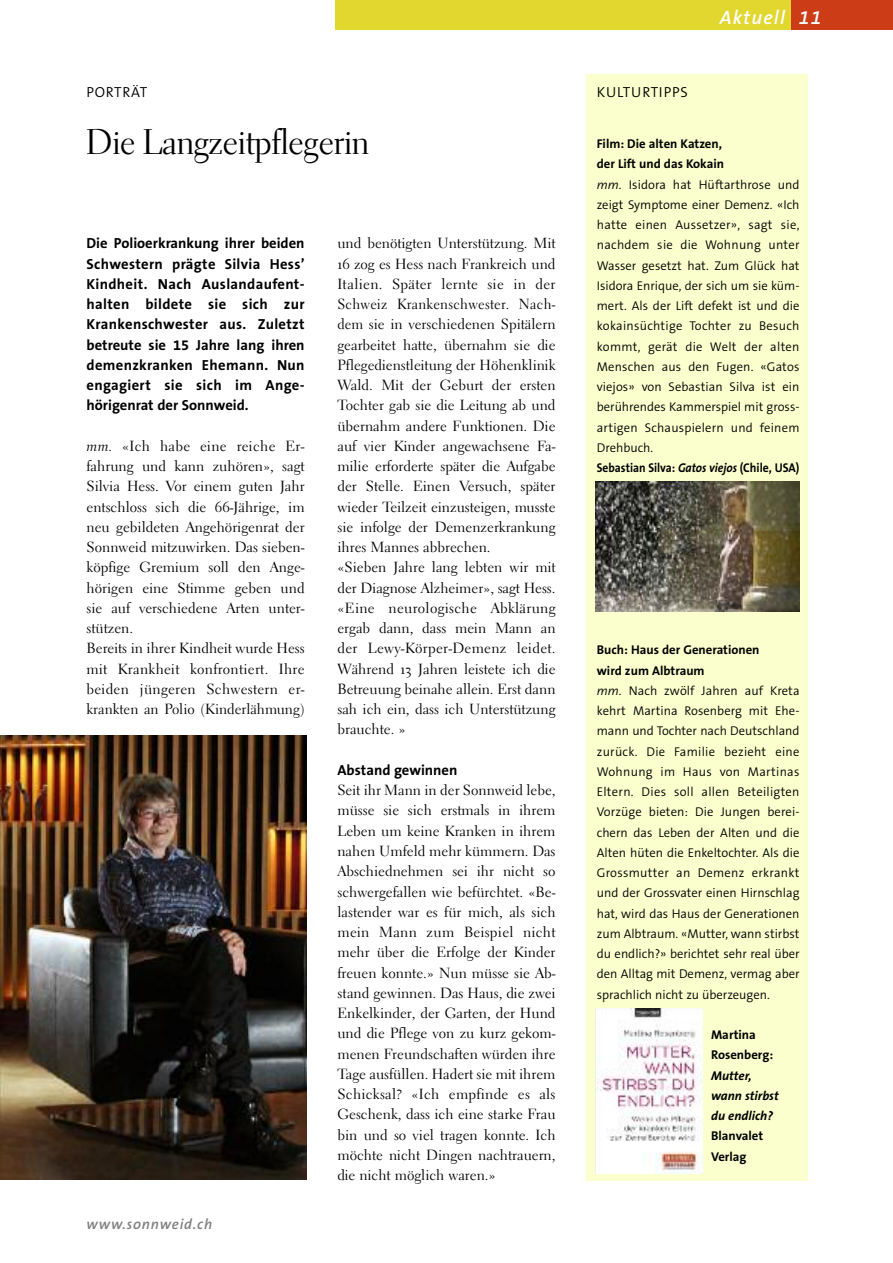
<style>
.page{position:relative;width:893px;height:1263px;background:#fff}
.page>*{position:absolute;margin:0;border:0;box-sizing:border-box;transform-origin:0 0}
.t1{font:36px "Electra LT Display";letter-spacing:.015em;color:#000}
.t2{font:italic 600 19.5px "The Sans B6";letter-spacing:.055em;color:#fff}
.t3{font:14.7px/20.2px "Electra LH Regular Os F";color:#000}
.t4{font:700 14.7px/20.2px "The Sans B7";color:#000;text-align:justify}
.t5{font:300 14.7px "The Sans B4";letter-spacing:.045em;color:#000}
.t6{font:italic 600 14.7px "The Sans B6";letter-spacing:.055em;color:#808080}
.t7{font:300 12.75px/20.2px "The Sans B4";color:#000;text-align:justify}
.t8{font:700 12.75px/20.2px "The Sans B7";color:#000}
.t9{font:700 12.75px "The Sans B7";color:#000;scale:.9 1}
.t10{font:italic 700 12.75px/20.2px "The Sans B7";color:#000}
.s1{font-family:"Electra LT Cursive"}
.s2{font-style:italic}
</style>
<div class="page">
<div style="left:587px;top:74px;width:221px;height:1106px;background:#faffcd"></div>
<div style="left:336px;top:0;width:472px;height:30px;background:#e1d72f"></div>
<div style="left:791px;top:0;width:102px;height:30px;background:#cc3c16"></div>
<img style="left:0;top:736px;width:306px;height:444px">
<img style="left:595px;top:482px;width:205px;height:130px">
<img style="left:595px;top:1009px;width:108px;height:164px">
<p class="t5" style="left:87px;top:85px;width:62px">PORTRÄT</p>
<h1 class="t1" style="left:87px;top:128px;width:284px">Die Langzeitpflegerin</h1>
<p class="t4" style="left:87px;top:234px;width:220px">Die Polioerkrankung ihrer beiden Schwestern prägte Silvia Hess’ Kindheit. Nach Auslandaufent&shy;halten bildete sie sich zur Krankenschwester aus. Zuletzt betreute sie 15 Jahre lang ihren demenzkranken Ehemann. Nun engagiert sie sich im Ange&shy;hörigenrat der Sonnweid.</p>
<p class="t3" style="left:87px;top:437px;width:220px"><span class="s1">mm.</span> «Ich habe eine reiche Er&shy;fahrung und kann zuhören», sagt<br>Silvia Hess. Vor einem guten Jahr entschloss sich die 66-Jährige, im neu gebildeten Angehörigenrat der<br>Sonnweid mitzuwirken. Das sieben&shy;köpfige Gremium soll den Ange&shy;hörigen eine Stimme geben und sie auf verschiedene Arten unter&shy;stützen.<br>Bereits in ihrer Kindheit wurde Hess mit Krankheit konfrontiert. Ihre beiden jüngeren Schwestern er&shy;krankten an Polio (Kinderlähmung)</p>
<p class="t6" style="left:87px;top:1217px;width:127px">www.sonnweid.ch</p>
<p class="t3" style="left:337px;top:235px;width:220px">und benötigten Unterstützung. Mit<br>16 zog es Hess nach Frankreich und<br>Italien. Später lernte sie in der<br>Schweiz Krankenschwester. Nach&shy;dem sie in verschiedenen Spitälern gearbeitet hatte, übernahm sie die<br>Pflegedienstleitung der Höhenklinik<br>Wald. Mit der Geburt der ersten<br>Tochter gab sie die Leitung ab und übernahm andere Funktionen. Die auf vier Kinder angewachsene Fa&shy;milie erforderte später die Aufgabe der Stelle. Einen Versuch, später wieder Teilzeit einzusteigen, musste sie infolge der Demenzerkrankung ihres Mannes abbrechen.<br>«Sieben Jahre lang lebten wir mit der Diagnose Alzheimer», sagt Hess. «Eine neurologische Abklärung ergab dann, dass mein Mann an der Lewy-Körper-Demenz leidet.<br>Während 13 Jahren leistete ich die<br>Betreuung beinahe allein. Erst dann sah ich ein, dass ich Unterstützung brauchte. »</p>
<p class="t4" style="left:337px;top:760px;width:122px">Abstand gewinnen</p>
<p class="t3" style="left:337px;top:781px;width:220px;text-align:justify">Seit ihr Mann in der Sonnweid lebe, müsse sie sich erstmals in ihrem Leben um keine Kranken in ihrem nahen Umfeld mehr kümmern. Das Abschiednehmen sei ihr nicht so schwergefallen wie befürchtet. «Be&shy;lastender war es für mich, als sich mein Mann zum Beispiel nicht mehr über die Erfolge der Kinder freuen konnte.» Nun müsse sie Ab&shy;stand gewinnen. Das Haus, die zwei Enkelkinder, der Garten, der Hund und die Pflege von zu kurz gekom&shy;menen Freundschaften würden ihre Tage ausfüllen. Hadert sie mit ihrem Schicksal? «Ich empfinde es als Geschenk, dass ich eine starke Frau bin und so viel tragen konnte. Ich möchte nicht Dingen nachtrauern, die nicht möglich waren.»</p>
<p class="t5" style="left:597px;top:85px;width:93px">KULTURTIPPS</p>
<h2 class="t2" style="left:720px;top:8px;width:103px">Aktuell 11</h2>
<p class="t8" style="left:597px;top:134px;width:129px">Film: Die alten Katzen, der Lift und das Kokain</p>
<p class="t7" style="left:597px;top:175px;width:204px"><span class="s2">mm.</span> Isidora hat Hüftarthrose und zeigt Symptome einer Demenz. «Ich hatte einen Aussetzer», sagt sie, nachdem sie die Wohnung unter Wasser gesetzt hat. Zum Glück hat Isidora Enrique, der sich um sie küm&shy;mert. Als der Lift defekt ist und die kokainsüchtige Tochter zu Besuch kommt, gerät die Welt der alten Menschen aus den Fugen. «Gatos viejos» von Sebastian Silva ist ein berührendes Kammerspiel mit gross&shy;artigen Schauspielern und feinem Drehbuch.</p>
<p class="t9" style="left:597px;top:461px;width:227px">Sebastian Silva: <span class="s2">Gatos viejos</span> (Chile, USA)</p>
<p class="t8" style="left:597px;top:640px;width:164px">Buch: Haus der Generationen wird zum Albtraum</p>
<p class="t7" style="left:597px;top:681px;width:204px"><span class="s2">mm.</span> Nach zwölf Jahren auf Kreta kehrt Martina Rosenberg mit Ehe&shy;mann und Tochter nach Deutschland zurück. Die Familie bezieht eine Wohnung im Haus von Martinas Eltern. Dies soll allen Beteiligten Vorzüge bieten: Die Jungen berei&shy;chern das Leben der Alten und die Alten hüten die Enkeltochter. Als die Grossmutter an Demenz erkrankt und der Grossvater einen Hirnschlag hat, wird das Haus der Generationen zum Albtraum. «Mutter, wann stirbst du endlich?» berichtet sehr real über den Alltag mit Demenz, vermag aber sprachlich nicht zu überzeugen.</p>
<p class="t8" style="left:711px;top:1025px;width:64px">Martina<br>Rosenberg:</p>
<p class="t10" style="left:711px;top:1065px;width:69px">Mutter, wann stirbst du endlich?</p>
<p class="t8" style="left:711px;top:1126px;width:54px">Blanvalet<br>Verlag</p>
</div>
